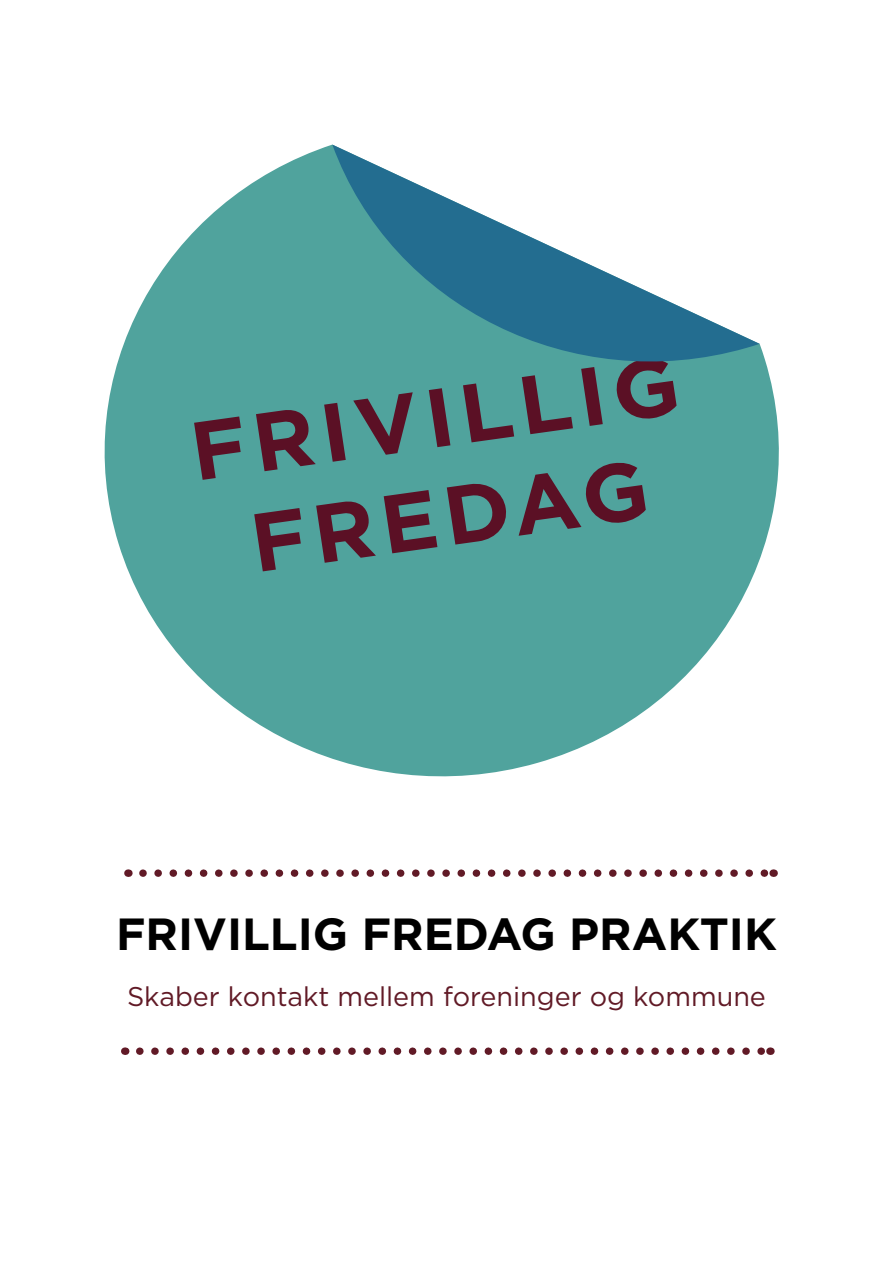
<style>
.page{position:relative;width:893px;height:1263px;background:#fff}
.page>*{position:absolute;margin:0;border:0;box-sizing:border-box;transform-origin:0 0}
.t1{font:700 82.5px/98.9px "Gotham";color:#5b1025;text-align:center;scale:1.04 1}
.t2{font:700 45px "Gotham";color:#000}
.t3{font:27px "Gotham";color:#611a26}
</style>
<div class="page">
<svg style="left:104px;top:145px;width:675px;height:632px;fill:#50a39d"></svg>
<svg style="left:332px;top:145px;width:428px;height:252px"></svg>
<svg style="left:143px;top:869px;width:623px;height:8px"></svg>
<svg style="left:140px;top:1047px;width:622px;height:8px"></svg>
<p class="t1" style="left:185px;top:403px;width:475px;rotate:-8deg">FRIVILLIG<br>FREDAG</p>
<p class="t2" style="left:116px;top:904px;width:662px">FRIVILLIG FREDAG PRAKTIK</p>
<p class="t3" style="left:127px;top:979px;width:640px">Skaber kontakt mellem foreninger og kommune</p>
</div>
